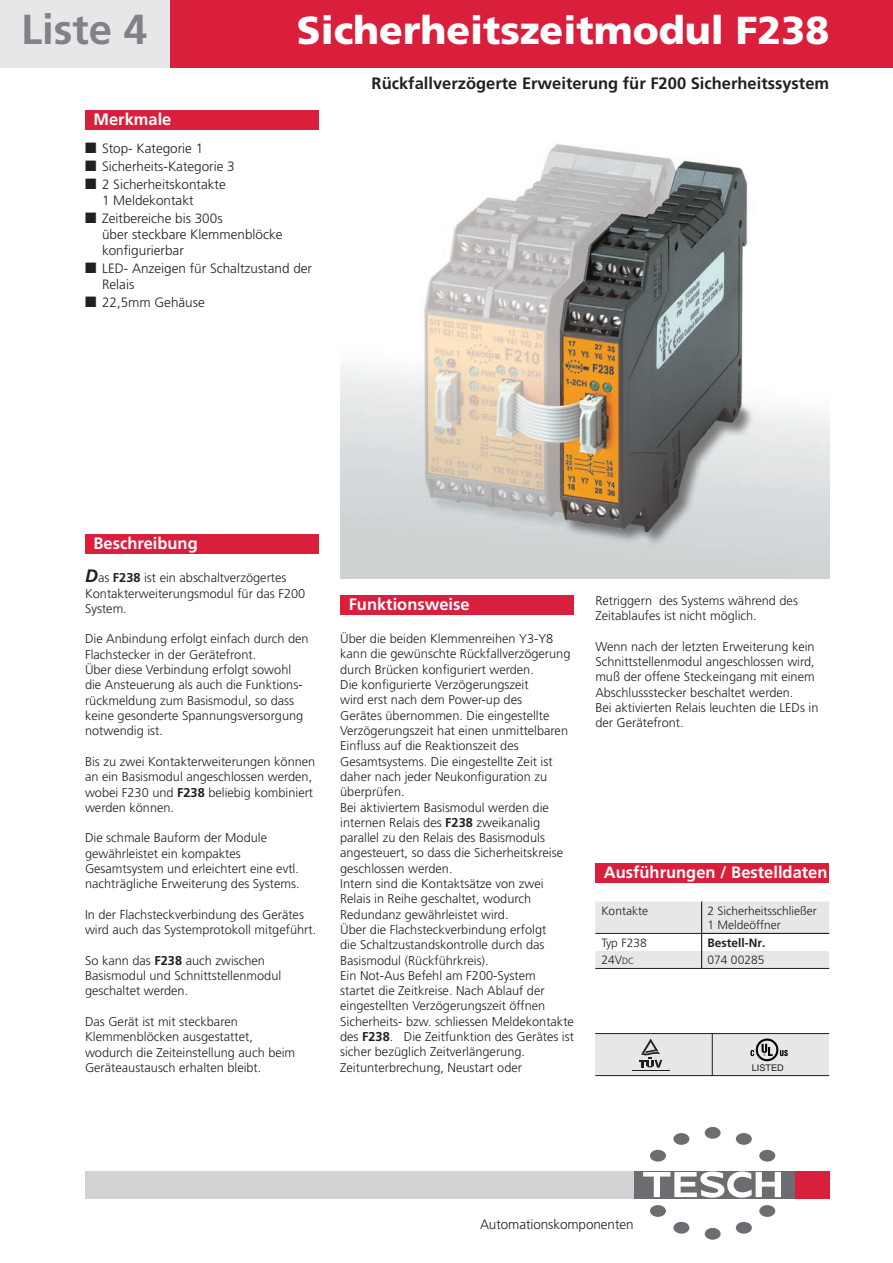
<style>
.page{position:relative;width:893px;height:1263px;background:#fff}
.page>*{position:absolute;margin:0;border:0;box-sizing:border-box;transform-origin:0 0}
.Liste{font:700 42px "Frutiger";color:#808285}
.t1{font:900 39px "Frutiger";color:#fff}
.Thementitel{font:700 16.5px "Frutiger";color:#fff}
.Eigenschaft{font:700 16.5px "Frutiger";color:#231f20}
.Merkmale{font:300 13.5px/16.2px "Frutiger";color:#231f20}
.Beschreibungstext{font:300 12.75px/15.3px "Frutiger";color:#231f20}
.tabellen{font:300 12px "Frutiger";color:#231f20}
.tabellen-2{font:700 12px "Frutiger";color:#231f20}
.t2{font:9.15px "Helvetica";color:#231f20}
.s1{font-weight:700;font-style:italic;font-size:18px}
.s2{font-weight:700}
.s3{font-size:9px}
</style>
<div class="page">
<div style="left:0;top:0;width:170px;height:68px;background:#e6e7e9"></div>
<div style="left:170px;top:0;width:723px;height:68px;background:#da1f3d"></div>
<div style="left:634px;top:1171px;width:161px;height:27px;background:#6c6d70"></div>
<div style="left:85px;top:1171px;width:549px;height:27px;background:#d1d2d4"></div>
<svg style="left:643px;top:1171px;width:138px;height:26px"></svg>
<div style="left:705px;top:1127px;width:16px;height:12px;background:#6c6d70;border-radius:50%"></div>
<div style="left:673px;top:1133px;width:16px;height:12px;background:#6c6d70;border-radius:50%"></div>
<div style="left:650px;top:1150px;width:16px;height:11px;background:#6c6d70;border-radius:50%"></div>
<div style="left:736px;top:1133px;width:16px;height:12px;background:#6c6d70;border-radius:50%"></div>
<div style="left:759px;top:1150px;width:16px;height:11px;background:#6c6d70;border-radius:50%"></div>
<div style="left:759px;top:1205px;width:16px;height:12px;background:#6c6d70;border-radius:50%"></div>
<div style="left:736px;top:1222px;width:16px;height:11px;background:#6c6d70;border-radius:50%"></div>
<div style="left:705px;top:1228px;width:16px;height:12px;background:#6c6d70;border-radius:50%"></div>
<div style="left:673px;top:1222px;width:16px;height:11px;background:#6c6d70;border-radius:50%"></div>
<div style="left:650px;top:1205px;width:16px;height:12px;background:#6c6d70;border-radius:50%"></div>
<div style="left:795px;top:1171px;width:34px;height:27px;background:#da1f3d"></div>
<svg style="left:595px;top:901px;width:234px;height:67px"></svg>
<hr style="left:595px;top:933px;width:106px;height:1px;background:#231f20">
<hr style="left:595px;top:968px;width:107px;height:1px;background:#231f20">
<hr style="left:702px;top:968px;width:127px;height:1px;background:#231f20">
<div style="left:85px;top:111px;width:234px;height:19px;background:#da1f3d"></div>
<div style="left:340px;top:595px;width:234px;height:19px;background:#da1f3d"></div>
<div style="left:85px;top:535px;width:234px;height:19px;background:#da1f3d"></div>
<img style="left:340px;top:144px;width:489px;height:434px">
<div style="left:595px;top:1033px;width:234px;height:42px;background:#e6e7e9"></div>
<svg style="left:750px;top:1038px;width:38px;height:23px"></svg>
<hr style="left:595px;top:1033px;width:234px;height:1px;background:#231f20">
<hr style="left:595px;top:1075px;width:234px;height:1px;background:#231f20">
<hr style="left:712px;top:1033px;width:1px;height:42px;background:#231f20">
<hr style="left:632px;top:1070px;width:37px;height:1px;background:#231f20">
<svg style="left:639px;top:1038px;width:23px;height:29px"></svg>
<div style="left:595px;top:863px;width:234px;height:19px;background:#da1f3d"></div>
<p class="Liste" style="left:21px;top:5px;width:128px">Liste 4</p>
<p class="Thementitel" style="left:94px;top:110px;width:79px">Merkmale</p>
<p class="t1" style="left:297px;top:6px;width:534px">Sicherheitszeitmodul F238</p>
<p class="Eigenschaft" style="left:372px;top:73px;width:459px">Rückfallverzögerte Erweiterung für F200 Sicherheitssystem</p>
<p class="Merkmale" style="left:102px;top:140px;width:103px">Stop- Kategorie 1</p>
<p class="Merkmale" style="left:102px;top:158px;width:134px">Sicherheits-Kategorie 3</p>
<p class="Merkmale" style="left:102px;top:176px;width:125px">2 Sicherheitskontakte<br>1 Meldekontakt</p>
<p class="Merkmale" style="left:102px;top:210px;width:122px">Zeitbereiche bis 300s</p>
<p class="Merkmale" style="left:102px;top:226px;width:182px">über steckbare Klemmenblöcke</p>
<p class="Merkmale" style="left:102px;top:242px;width:83px">konfigurierbar</p>
<p class="Merkmale" style="left:102px;top:260px;width:212px">LED- Anzeigen für Schaltzustand der</p>
<p class="Merkmale" style="left:102px;top:277px;width:34px">Relais</p>
<p class="Merkmale" style="left:102px;top:295px;width:104px">22,5mm Gehäuse</p>
<p class="Thementitel" style="left:94px;top:534px;width:106px">Beschreibung</p>
<p class="Beschreibungstext" style="left:85px;top:570px;width:222px"><span class="s1">D</span>as <span class="s2">F238</span> ist ein abschaltverzögertes<br>Kontakterweiterungsmodul für das F200<br>System.</p>
<p class="Beschreibungstext" style="left:85px;top:631px;width:225px">Die Anbindung erfolgt einfach durch den Flachstecker in der Gerätefront.<br>Über diese Verbindung erfolgt sowohl die Ansteuerung als auch die Funktions&shy;rückmeldung zum Basismodul, so dass keine gesonderte Spannungsversorgung notwendig ist.</p>
<p class="Beschreibungstext" style="left:85px;top:754px;width:232px">Bis zu zwei Kontakterweiterungen können an ein Basismodul angeschlossen werden, wobei F230 und <span class="s2">F238</span> beliebig kombiniert werden können.</p>
<p class="Beschreibungstext" style="left:85px;top:830px;width:216px">Die schmale Bauform der Module gewährleistet ein kompaktes Gesamtsystem und erleichtert eine evtl. nachträgliche Erweiterung des Systems.</p>
<p class="Beschreibungstext" style="left:85px;top:907px;width:233px">In der Flachsteckverbindung des Gerätes wird auch das Systemprotokoll mitgeführt.</p>
<p class="Beschreibungstext" style="left:85px;top:953px;width:198px">So kann das <span class="s2">F238</span> auch zwischen<br>Basismodul und Schnittstellenmodul geschaltet werden.</p>
<p class="Beschreibungstext" style="left:85px;top:1014px;width:212px">Das Gerät ist mit steckbaren Klemmenblöcken ausgestattet, wodurch die Zeiteinstellung auch beim Geräteaustausch erhalten bleibt.</p>
<p class="Beschreibungstext" style="left:595px;top:593px;width:204px">Retriggern des Systems während des<br>Zeitablaufes ist nicht möglich.</p>
<p class="Beschreibungstext" style="left:595px;top:639px;width:221px;text-align:justify">Wenn nach der letzten Erweiterung kein Schnittstellenmodul angeschlossen wird, muß der offene Steckeingang mit einem Abschlussstecker beschaltet werden.</p>
<p class="Beschreibungstext" style="left:595px;top:700px;width:225px">Bei aktivierten Relais leuchten die LEDs in der Gerätefront.</p>
<p class="Thementitel" style="left:349px;top:594px;width:123px">Funktionsweise</p>
<p class="Beschreibungstext" style="left:340px;top:631px;width:232px">Über die beiden Klemmenreihen Y3-Y8 kann die gewünschte Rückfallverzögerung durch Brücken konfiguriert werden.<br>Die konfigurierte Verzögerungszeit<br>wird erst nach dem Power-up des<br>Gerätes übernommen. Die eingestellte Verzögerungszeit hat einen unmittelbaren Einfluss auf die Reaktionszeit des Gesamtsystems. Die eingestellte Zeit ist daher nach jeder Neukonfiguration zu überprüfen.</p>
<p class="Beschreibungstext" style="left:340px;top:799px;width:224px">Bei aktiviertem Basismodul werden die internen Relais des <span class="s2">F238</span> zweikanalig parallel zu den Relais des Basismoduls angesteuert, so dass die Sicherheitskreise geschlossen werden.</p>
<p class="Beschreibungstext" style="left:340px;top:876px;width:205px">Intern sind die Kontaktsätze von zwei<br>Relais in Reihe geschaltet, wodurch<br>Redundanz gewährleistet wird.</p>
<p class="Beschreibungstext" style="left:340px;top:922px;width:208px">Über die Flachsteckverbindung erfolgt die Schaltzustandskontrolle durch das<br>Basismodul (Rückführkreis).</p>
<p class="Beschreibungstext" style="left:340px;top:968px;width:235px">Ein Not-Aus Befehl am F200-System<br>startet die Zeitkreise. Nach Ablauf der eingestellten Verzögerungszeit öffnen Sicherheits- bzw. schliessen Meldekontakte des <span class="s2">F238</span>. Die Zeitfunktion des Gerätes ist sicher bezüglich Zeitverlängerung.</p>
<p class="Beschreibungstext" style="left:340px;top:1059px;width:183px">Zeitunterbrechung, Neustart oder</p>
<p class="t2" style="left:752px;top:1062px;width:34px">LISTED</p>
<p class="Thementitel" style="left:604px;top:862px;width:225px">Ausführungen / Bestelldaten</p>
<p class="tabellen" style="left:601px;top:904px;width:48px">Kontakte</p>
<p class="tabellen" style="left:708px;top:904px;width:111px">2 Sicherheitsschließer</p>
<p class="tabellen" style="left:708px;top:918px;width:75px">1 Meldeöffner</p>
<p class="tabellen" style="left:601px;top:936px;width:47px">Typ F238</p>
<p class="tabellen-2" style="left:708px;top:935px;width:60px">Bestell-Nr.</p>
<p class="tabellen" style="left:601px;top:953px;width:34px">24V<span class="s3">DC</span></p>
<p class="tabellen" style="left:708px;top:953px;width:58px">074 00285</p>
<p class="Merkmale" style="left:480px;top:1216px;width:155px">Automationskomponenten</p>
</div>
